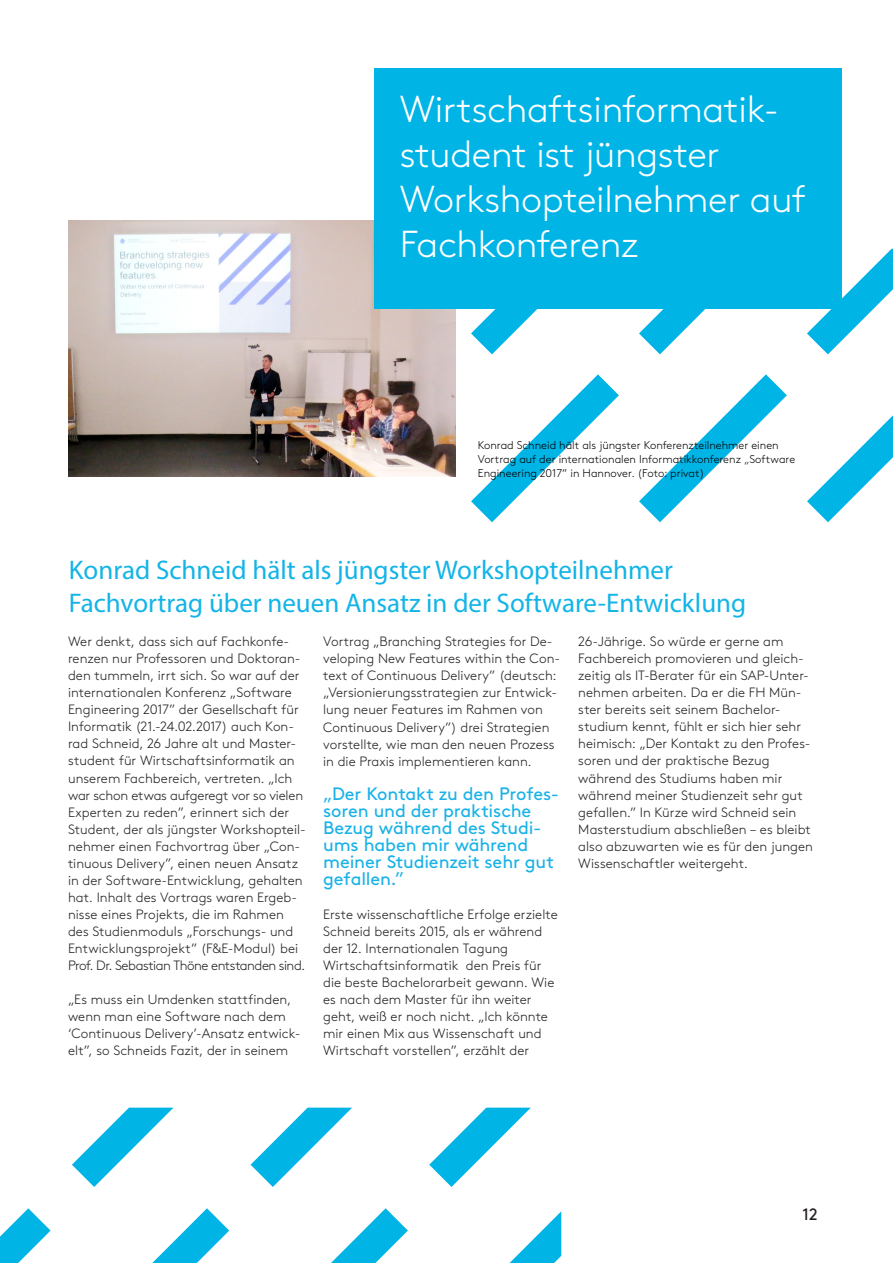
<style>
.page{position:relative;width:893px;height:1263px;background:#fff}
.page>*{position:absolute;margin:0;border:0;box-sizing:border-box;transform-origin:0 0}
.t1{font:300 37.5px/45px "Brown Pro";letter-spacing:-.01em;color:#fff}
.t2{font:27px/32.4px "Myriad Pro";color:#13b4e7}
.t3{font:18px/17px "Brown Pro";letter-spacing:-.01em;color:#1ab2e7}
.t4{font:16.5px "Brown Pro";color:#231f20}
.t5{font:300 13.5px/17px "Brown Pro";letter-spacing:.005em;color:#231f20}
.t6{font:300 11.25px/13.5px "Brown Pro";color:#000001}
.s1{color:#231f20}
</style>
<div class="page">
<svg style="left:639px;top:308px;width:126px;height:46px"></svg>
<svg style="left:639px;top:374px;width:148px;height:148px"></svg>
<svg style="left:471px;top:308px;width:126px;height:46px"></svg>
<svg style="left:471px;top:374px;width:148px;height:148px"></svg>
<svg style="left:807px;top:249px;width:86px;height:105px"></svg>
<svg style="left:807px;top:415px;width:86px;height:107px"></svg>
<img style="left:68px;top:221px;width:387px;height:255px">
<div style="left:374px;top:68px;width:468px;height:240px;background:#00b4e6"></div>
<svg style="left:0;top:1208px;width:51px;height:55px"></svg>
<svg style="left:251px;top:1107px;width:101px;height:80px"></svg>
<svg style="left:331px;top:1208px;width:77px;height:55px"></svg>
<svg style="left:72px;top:1107px;width:101px;height:80px"></svg>
<svg style="left:152px;top:1208px;width:77px;height:55px"></svg>
<svg style="left:429px;top:1107px;width:102px;height:80px"></svg>
<svg style="left:510px;top:1211px;width:51px;height:52px"></svg>
<h1 class="t1" style="left:400px;top:84px;width:407px">Wirtschaftsinformatik&shy;student ist jüngster<br>Workshopteilnehmer auf<br>Fachkonferenz</h1>
<p class="t6" style="left:478px;top:438px;width:319px">Konrad Schneid hält als jüngster Konferenzteilnehmer einen<br>Vortrag auf der internationalen Informatikkonferenz <span class="s1">„</span>Software<br>Engineering 2017” in Hannover. (Foto: privat)</p>
<h2 class="t2" style="left:69px;top:554px;width:679px">Konrad Schneid hält als jüngster Workshopteilnehmer<br>Fachvortrag über neuen Ansatz in der Software-Entwicklung</h2>
<p class="t5" style="left:68px;top:632px;width:239px">Wer denkt, dass sich auf Fachkonfe&shy;renzen nur Professoren und Doktoran&shy;den tummeln, irrt sich. So war auf der internationalen Konferenz „Software Engineering 2017” der Gesellschaft für Informatik (21.-24.02.2017) auch Kon&shy;rad Schneid, 26 Jahre alt und Master&shy;student für Wirtschaftsinformatik an unserem Fachbereich, vertreten. „Ich war schon etwas aufgeregt vor so vielen Experten zu reden”, erinnert sich der Student, der als jüngster Workshopteil&shy;nehmer einen Fachvortrag über „Con&shy;tinuous Delivery”, einen neuen Ansatz in der Software-Entwicklung, gehalten hat. Inhalt des Vortrags waren Ergeb&shy;nisse eines Projekts, die im Rahmen des Studienmoduls „Forschungs- und Entwicklungsprojekt” (F&amp;E-Modul) bei Prof. Dr. Sebastian Thöne entstanden sind.</p>
<p class="t5" style="left:68px;top:989px;width:234px">„Es muss ein Umdenken stattfinden, wenn man eine Software nach dem ‘Continuous Delivery’-Ansatz entwick&shy;elt”, so Schneids Fazit, der in seinem</p>
<p class="t5" style="left:323px;top:632px;width:238px">Vortrag „Branching Strategies for De&shy;veloping New Features within the Con&shy;text of Continuous Delivery” (deutsch: „Versionierungsstrategien zur Entwick&shy;lung neuer Features im Rahmen von Continuous Delivery”) drei Strategien vorstellte, wie man den neuen Prozess in die Praxis implementieren kann.</p>
<h3 class="t3" style="left:323px;top:783px;width:237px">„Der Kontakt zu den Profes&shy;soren und der praktische<br>Bezug während des Studi&shy;ums haben mir während meiner Studienzeit sehr gut gefallen.”</h3>
<p class="t5" style="left:323px;top:904px;width:236px">Erste wissenschaftliche Erfolge erzielte Schneid bereits 2015, als er während der 12. Internationalen Tagung Wirtschaftsinformatik den Preis für die beste Bachelorarbeit gewann. Wie es nach dem Master für ihn weiter geht, weiß er noch nicht. „Ich könnte mir einen Mix aus Wissenschaft und Wirtschaft vorstellen”, erzählt der</p>
<p class="t5" style="left:578px;top:632px;width:236px">26-Jährige. So würde er gerne am Fachbereich promovieren und gleich&shy;zeitig als IT-Berater für ein SAP-Unter&shy;nehmen arbeiten. Da er die FH Mün&shy;ster bereits seit seinem Bachelor&shy;studium kennt, fühlt er sich hier sehr heimisch: „Der Kontakt zu den Profes&shy;soren und der praktische Bezug während des Studiums haben mir während meiner Studienzeit sehr gut gefallen.” In Kürze wird Schneid sein Masterstudium abschließen – es bleibt also abzuwarten wie es für den jungen Wissenschaftler weitergeht.</p>
<p class="t4" style="left:802px;top:1202px;width:17px">12</p>
</div>
